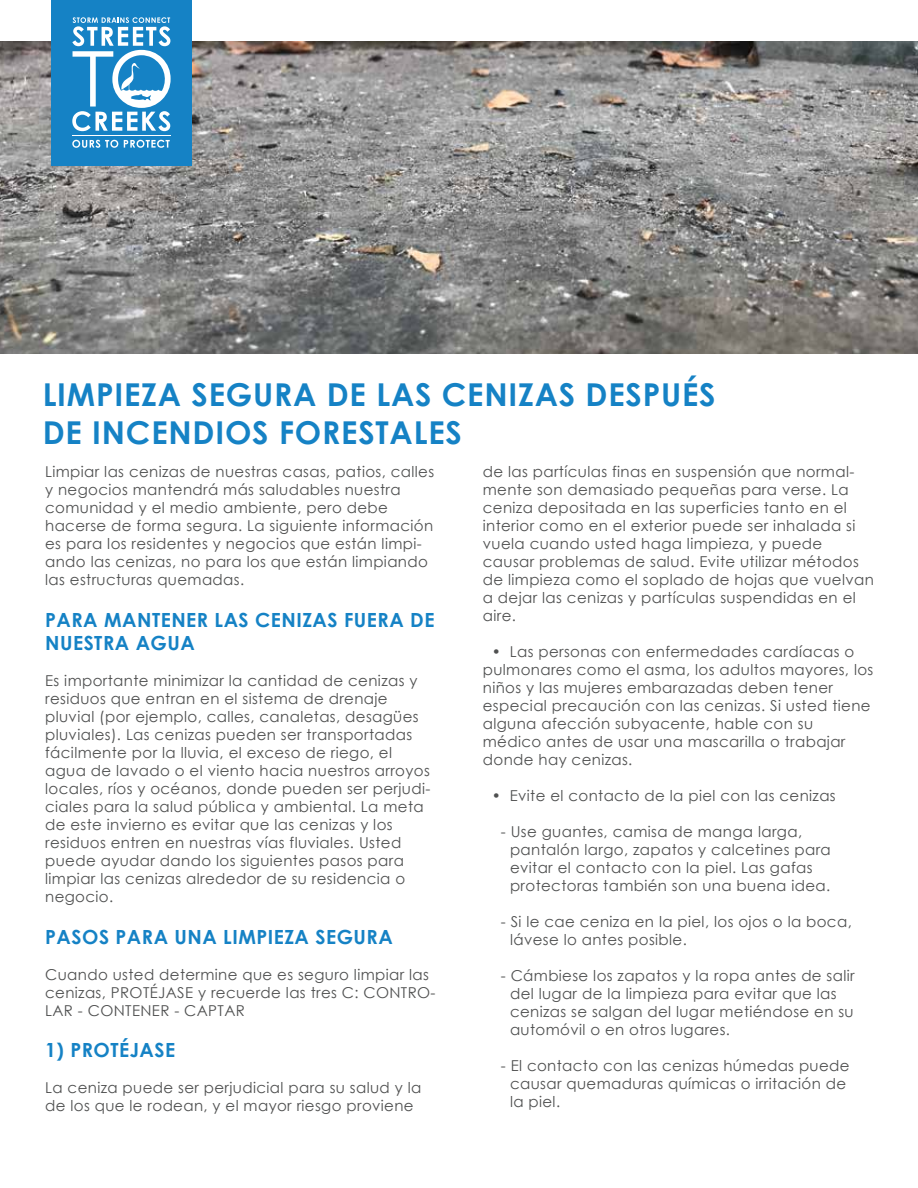
<style>
.page{position:relative;width:918px;height:1188px;background:#fff}
.page>*{position:absolute;margin:0;border:0;box-sizing:border-box;transform-origin:0 0}
.t1{font:700 31.5px/37.8px "Century Gothic";letter-spacing:.025em;color:#1582c5}
.t2{font:700 19.5px/23.4px "Century Gothic";letter-spacing:.025em;color:#1582c5}
.t3{font:15px/18px "Century Gothic";letter-spacing:.025em;color:#4f5050}
</style>
<div class="page">
<img style="left:0;top:42px;width:918px;height:312px">
<div style="left:51px;top:0;width:141px;height:165px;background:#1582c5"></div>
<svg style="left:72px;top:140px;width:46px;height:8px"></svg>
<svg style="left:124px;top:140px;width:46px;height:8px"></svg>
<svg style="left:72px;top:17px;width:99px;height:114px"></svg>
<hr style="left:72px;top:135px;width:99px;height:1px;background:#fff">
<h1 class="t1" style="left:43px;top:375px;width:674px">LIMPIEZA SEGURA DE LAS CENIZAS DESPUÉS<br>DE INCENDIOS FORESTALES</h1>
<p class="t3" style="left:45px;top:463px;width:391px">Limpiar las cenizas de nuestras casas, patios, calles y negocios mantendrá más saludables nuestra comunidad y el medio ambiente, pero debe hacerse de forma segura. La siguiente información es para los residentes y negocios que están limpi&shy;ando las cenizas, no para los que están limpiando las estructuras quemadas.</p>
<h2 class="t2" style="left:45px;top:607px;width:391px">PARA MANTENER LAS CENIZAS FUERA DE<br>NUESTRA AGUA</h2>
<p class="t3" style="left:45px;top:672px;width:387px">Es importante minimizar la cantidad de cenizas y residuos que entran en el sistema de drenaje pluvial (por ejemplo, calles, canaletas, desagües pluviales). Las cenizas pueden ser transportadas fácilmente por la lluvia, el exceso de riego, el agua de lavado o el viento hacia nuestros arroyos locales, ríos y océanos, donde pueden ser perjudi&shy;ciales para la salud pública y ambiental. La meta de este invierno es evitar que las cenizas y los residuos entren en nuestras vías fluviales. Usted puede ayudar dando los siguientes pasos para limpiar las cenizas alrededor de su residencia o negocio.</p>
<h2 class="t2" style="left:45px;top:924px;width:349px">PASOS PARA UNA LIMPIEZA SEGURA</h2>
<p class="t3" style="left:45px;top:965px;width:392px">Cuando usted determine que es seguro limpiar las cenizas, PROTÉJASE y recuerde las tres C: CONTRO-<br>LAR - CONTENER - CAPTAR</p>
<h2 class="t2" style="left:45px;top:1037px;width:132px">1) PROTÉJASE</h2>
<p class="t3" style="left:45px;top:1078px;width:378px">La ceniza puede ser perjudicial para su salud y la de los que le rodean, y el mayor riesgo proviene</p>
<p class="t3" style="left:483px;top:463px;width:393px">de las partículas finas en suspensión que normal&shy;mente son demasiado pequeñas para verse. La ceniza depositada en las superficies tanto en el interior como en el exterior puede ser inhalada si vuela cuando usted haga limpieza, y puede causar problemas de salud. Evite utilizar métodos de limpieza como el soplado de hojas que vuelvan a dejar las cenizas y partículas suspendidas en el aire.</p>
<p class="t3" style="left:483px;top:643px;width:392px;text-indent:9px">• Las personas con enfermedades cardíacas o pulmonares como el asma, los adultos mayores, los niños y las mujeres embarazadas deben tener especial precaución con las cenizas. Si usted tiene alguna afección subyacente, hable con su médico antes de usar una mascarilla o trabajar donde hay cenizas.</p>
<p class="t3" style="left:492px;top:787px;width:345px">• Evite el contacto de la piel con las cenizas</p>
<p class="t3" style="left:510px;top:823px;width:322px;text-indent:-9px">- Use guantes, camisa de manga larga, pantalón largo, zapatos y calcetines para evitar el contacto con la piel. Las gafas protectoras también son una buena idea.</p>
<p class="t3" style="left:510px;top:913px;width:343px;text-indent:-9px">- Si le cae ceniza en la piel, los ojos o la boca, lávese lo antes posible.</p>
<p class="t3" style="left:510px;top:967px;width:346px;text-indent:-9px">- Cámbiese los zapatos y la ropa antes de salir del lugar de la limpieza para evitar que las cenizas se salgan del lugar metiéndose en su automóvil o en otros lugares.</p>
<p class="t3" style="left:510px;top:1057px;width:341px;text-indent:-9px">- El contacto con las cenizas húmedas puede causar quemaduras químicas o irritación de la piel.</p>
</div>
